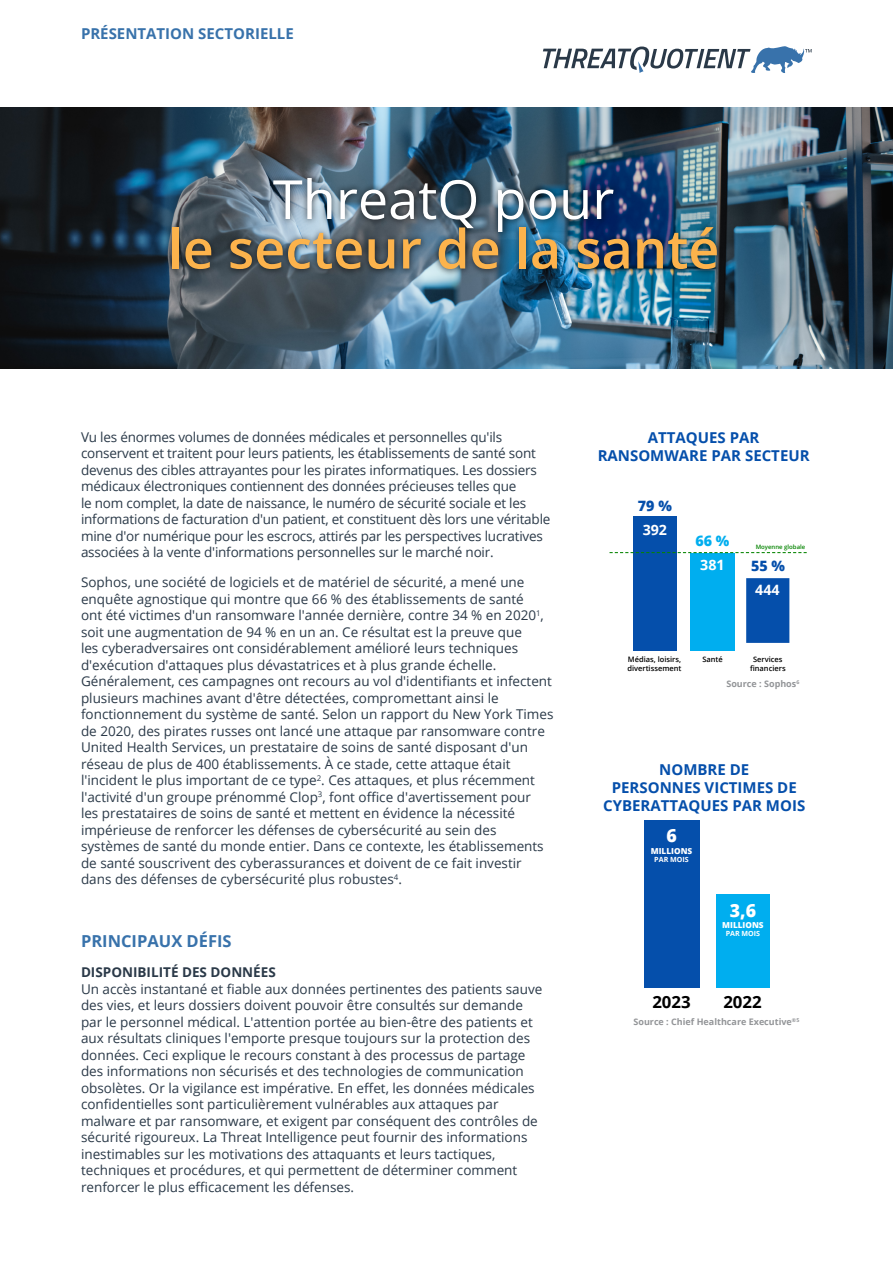
<style>
.page{position:relative;width:893px;height:1263px;background:#fff}
.page>*{position:absolute;margin:0;border:0;box-sizing:border-box;transform-origin:0 0}
.t1{font:600 54px/49.5px "Open Sans";color:#fcb34c;text-align:center}
.t2{font:800 17.7px "Open Sans";color:#fff}
.t3{font:700 16.8px "Open Sans";color:#000}
.main_text{font:700 16.5px "Open Sans";color:#3872ab}
.t4{font:700 15px/18px "Open Sans";color:#054fab;text-align:center}
.t5{font:700 15px "Open Sans";color:#3872ab}
.t6{font:700 14.25px "Open Sans";color:#fff}
.t7{font:800 14.25px "Open Sans";color:#054fab}
.t8{font:800 14.25px "Open Sans";color:#00aeef}
.main_text-2{font:13.5px/16.5px "Open Sans";color:#2a3948}
.t9{font:700 9px "Open Sans";color:#939598}
.t10{font:800 8.25px "Open Sans";color:#fff}
.t11{font:600 7.5px/9px "Open Sans";color:#000}
.t12{font:700 7.05px "Open Sans";color:#fff}
.t13{font:600 6px "Open Sans";color:#058400}
.s1{font-weight:400;color:#fff}
.s2{font-weight:700}
</style>
<div class="page">
<img style="left:0;top:108px;width:893px;height:261px">
<svg style="left:543px;top:46px;width:269px;height:27px"></svg>
<div style="left:165px;top:171px;width:559px;height:105px;background:#000;opacity:.75"></div>
<div style="left:690px;top:553px;width:44px;height:98px;background:#00aeef"></div>
<div style="left:716px;top:894px;width:53px;height:94px;background:#00aeef"></div>
<div style="left:633px;top:517px;width:44px;height:134px;background:#054fab"></div>
<div style="left:644px;top:820px;width:55px;height:168px;background:#054fab"></div>
<div style="left:746px;top:578px;width:43px;height:65px;background:#054fab"></div>
<svg style="left:609px;top:552px;width:198px;height:1px"></svg>
<p class="t5" style="left:81px;top:23px;width:214px">PRÉSENTATION SECTORIELLE</p>
<p class="t1" style="left:168px;top:174px;width:553px"><span class="s1">ThreatQ pour<br></span>le secteur de la santé</p>
<p class="main_text-2" style="left:81px;top:428px;width:471px">Vu les énormes volumes de données médicales et personnelles qu'ils conservent et traitent pour leurs patients, les établissements de santé sont devenus des cibles attrayantes pour les pirates informatiques. Les dossiers médicaux électroniques contiennent des données précieuses telles que<br>le nom complet, la date de naissance, le numéro de sécurité sociale et les informations de facturation d'un patient, et constituent dès lors une véritable mine d'or numérique pour les escrocs, attirés par les perspectives lucratives associées à la vente d'informations personnelles sur le marché noir.</p>
<p class="main_text-2" style="left:81px;top:574px;width:474px">Sophos, une société de logiciels et de matériel de sécurité, a mené une enquête agnostique qui montre que 66 % des établissements de santé<br>ont été victimes d'un ransomware l'année dernière, contre 34 % en 2020<sup>1</sup>, soit une augmentation de 94 % en un an. Ce résultat est la preuve que<br>les cyberadversaires ont considérablement amélioré leurs techniques d'exécution d'attaques plus dévastatrices et à plus grande échelle.<br>Généralement, ces campagnes ont recours au vol d'identifiants et infectent plusieurs machines avant d'être détectées, compromettant ainsi le fonctionnement du système de santé. Selon un rapport du New York Times de 2020, des pirates russes ont lancé une attaque par ransomware contre United Health Services, un prestataire de soins de santé disposant d'un réseau de plus de 400 établissements. À ce stade, cette attaque était l'incident le plus important de ce type<sup>2</sup>. Ces attaques, et plus récemment l'activité d'un groupe prénommé Clop<sup>3</sup>, font office d'avertissement pour<br>les prestataires de soins de santé et mettent en évidence la nécessité impérieuse de renforcer les défenses de cybersécurité au sein des systèmes de santé du monde entier. Dans ce contexte, les établissements de santé souscrivent des cyberassurances et doivent de ce fait investir dans des défenses de cybersécurité plus robustes<sup>4</sup>.</p>
<p class="main_text" style="left:81px;top:930px;width:152px">PRINCIPAUX DÉFIS</p>
<p class="main_text-2" style="left:81px;top:964px;width:463px"><span class="s2">DISPONIBILITÉ DES DONNÉES<br></span>Un accès instantané et fiable aux données pertinentes des patients sauve des vies, et leurs dossiers doivent pouvoir être consultés sur demande par le personnel médical. L'attention portée au bien-être des patients et aux résultats cliniques l'emporte presque toujours sur la protection des données. Ceci explique le recours constant à des processus de partage des informations non sécurisés et des technologies de communication obsolètes. Or la vigilance est impérative. En effet, les données médicales confidentielles sont particulièrement vulnérables aux attaques par malware et par ransomware, et exigent par conséquent des contrôles de sécurité rigoureux. La Threat Intelligence peut fournir des informations inestimables sur les motivations des attaquants et leurs tactiques, techniques et procédures, et qui permettent de déterminer comment renforcer le plus efficacement les défenses.</p>
<p class="t4" style="left:598px;top:428px;width:213px">ATTAQUES PAR<br>RANSOMWARE PAR SECTEUR</p>
<p class="t7" style="left:638px;top:495px;width:35px">79 %</p>
<p class="t6" style="left:643px;top:520px;width:26px">392</p>
<p class="t8" style="left:695px;top:529px;width:35px">66 %</p>
<p class="t6" style="left:700px;top:555px;width:26px">381</p>
<p class="t13" style="left:756px;top:543px;width:51px">Moyenne globale</p>
<p class="t7" style="left:751px;top:555px;width:35px">55 %</p>
<p class="t6" style="left:755px;top:579px;width:26px">444</p>
<p class="t11" style="left:627px;top:655px;width:56px">Médias, loisirs, divertissement</p>
<p class="t11" style="left:702px;top:655px;width:22px">Santé</p>
<p class="t11" style="left:750px;top:655px;width:37px;text-align:center">Services financiers</p>
<p class="t9" style="left:726px;top:678px;width:74px">Source : Sophos<sup>6</sup></p>
<p class="t4" style="left:603px;top:760px;width:204px">NOMBRE DE<br>PERSONNES VICTIMES DE<br>CYBERATTAQUES PAR MOIS</p>
<p class="t2" style="left:666px;top:822px;width:12px">6</p>
<p class="t10" style="left:651px;top:844px;width:43px">MILLIONS</p>
<p class="t12" style="left:654px;top:854px;width:36px">PAR MOIS</p>
<p class="t3" style="left:652px;top:990px;width:40px">2023</p>
<p class="t2" style="left:730px;top:897px;width:28px">3,6</p>
<p class="t10" style="left:722px;top:919px;width:43px">MILLIONS</p>
<p class="t12" style="left:726px;top:929px;width:36px">PAR MOIS</p>
<p class="t3" style="left:723px;top:990px;width:40px">2022</p>
<p class="t9" style="left:633px;top:1015px;width:167px">Source : Chief Healthcare Executive<sup>®5</sup></p>
</div>
